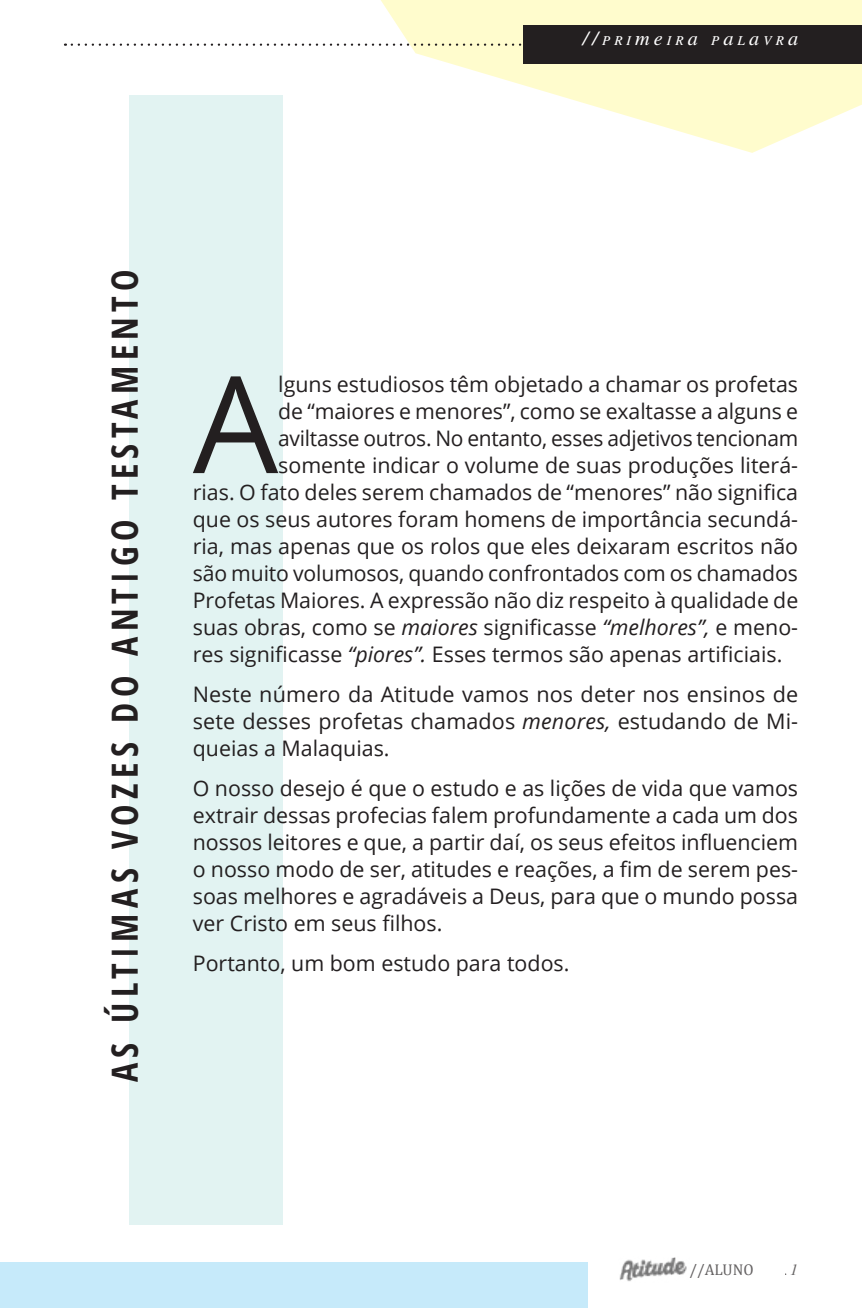
<style>
.page{position:relative;width:862px;height:1308px;background:#fff}
.page>*{position:absolute;margin:0;border:0;box-sizing:border-box;transform-origin:0 0}
.texto{font:134.78px "Open Sans";color:#231f20}
.t1{font:700 condensed 36px "Open Sans";letter-spacing:.15em;color:#231f20}
.texto-2{font:21.38px/27px "Open Sans";color:#231f20;text-align:justify}
.t2{font:italic 20.25px "MEAN26";letter-spacing:.2em;color:#fff}
.t3{font:15.75px "Cambria";color:#231f20}
.t4{font:italic 15.75px "MEAN26";color:#231f20}
.s1{font-style:italic}
</style>
<div class="page">
<div style="left:130px;top:96px;width:153px;height:1129px;background:#e2f3f2"></div>
<img style="left:619px;top:1257px;width:68px;height:25px">
<svg style="left:289px;top:0;width:572px;height:153px"></svg>
<svg style="left:72px;top:44px;width:451px;height:2px"></svg>
<div style="left:523px;top:26px;width:338px;height:38px;background:#231f20"></div>
<div style="left:0;top:1262px;width:587px;height:45px;background:#c6eafa"></div>
<p class="t2" style="left:582px;top:26px;width:217px">//primeira palavra</p>
<p class="t1" style="left:100px;top:1082px;width:814px;rotate:-90deg">AS ÚLTIMAS VOZES DO ANTIGO TESTAMENTO</p>
<p class="texto" style="left:193px;top:332px;width:87px">A</p>
<p class="texto-2" style="left:278px;top:370px;width:521px">lguns estudiosos têm objetado a chamar os profetas</p>
<p class="texto-2" style="left:278px;top:397px;width:521px">de “maiores e menores”, como se exaltasse a alguns e</p>
<p class="texto-2" style="left:278px;top:424px;width:521px">aviltasse outros. No entanto, esses adjetivos tencionam</p>
<p class="texto-2" style="left:278px;top:451px;width:521px">somente indicar o volume de suas produções literá-</p>
<p class="texto-2" style="left:193px;top:478px;width:606px">rias. O fato deles serem chamados de “menores” não significa</p>
<p class="texto-2" style="left:193px;top:505px;width:606px">que os seus autores foram homens de importância secundá-</p>
<p class="texto-2" style="left:193px;top:532px;width:606px">ria, mas apenas que os rolos que eles deixaram escritos não</p>
<p class="texto-2" style="left:193px;top:559px;width:606px">são muito volumosos, quando confrontados com os chamados</p>
<p class="texto-2" style="left:193px;top:586px;width:606px">Profetas Maiores. A expressão não diz respeito à qualidade de</p>
<p class="texto-2" style="left:193px;top:613px;width:606px">suas obras, como se <span class="s1">maiores</span> significasse <span class="s1">“melhores”,</span> e meno-</p>
<p class="texto-2" style="left:193px;top:640px;width:590px">res significasse <span class="s1">“piores”.</span> Esses termos são apenas artificiais.</p>
<p class="texto-2" style="left:193px;top:680px;width:606px">Neste número da Atitude vamos nos deter nos ensinos de sete desses profetas chamados <span class="s1">menores,</span> estudando de Mi&shy;queias a Malaquias.</p>
<p class="texto-2" style="left:193px;top:774px;width:606px">O nosso desejo é que o estudo e as lições de vida que vamos extrair dessas profecias falem profundamente a cada um dos nossos leitores e que, a partir daí, os seus efeitos influenciem o nosso modo de ser, atitudes e reações, a fim de serem pes&shy;soas melhores e agradáveis a Deus, para que o mundo possa ver Cristo em seus filhos.</p>
<p class="texto-2" style="left:193px;top:948px;width:378px">Portanto, um bom estudo para todos.</p>
<p class="t3" style="left:689px;top:1259px;width:66px">//ALUNO</p>
<p class="t4" style="left:784px;top:1259px;width:15px">.1</p>
</div>
